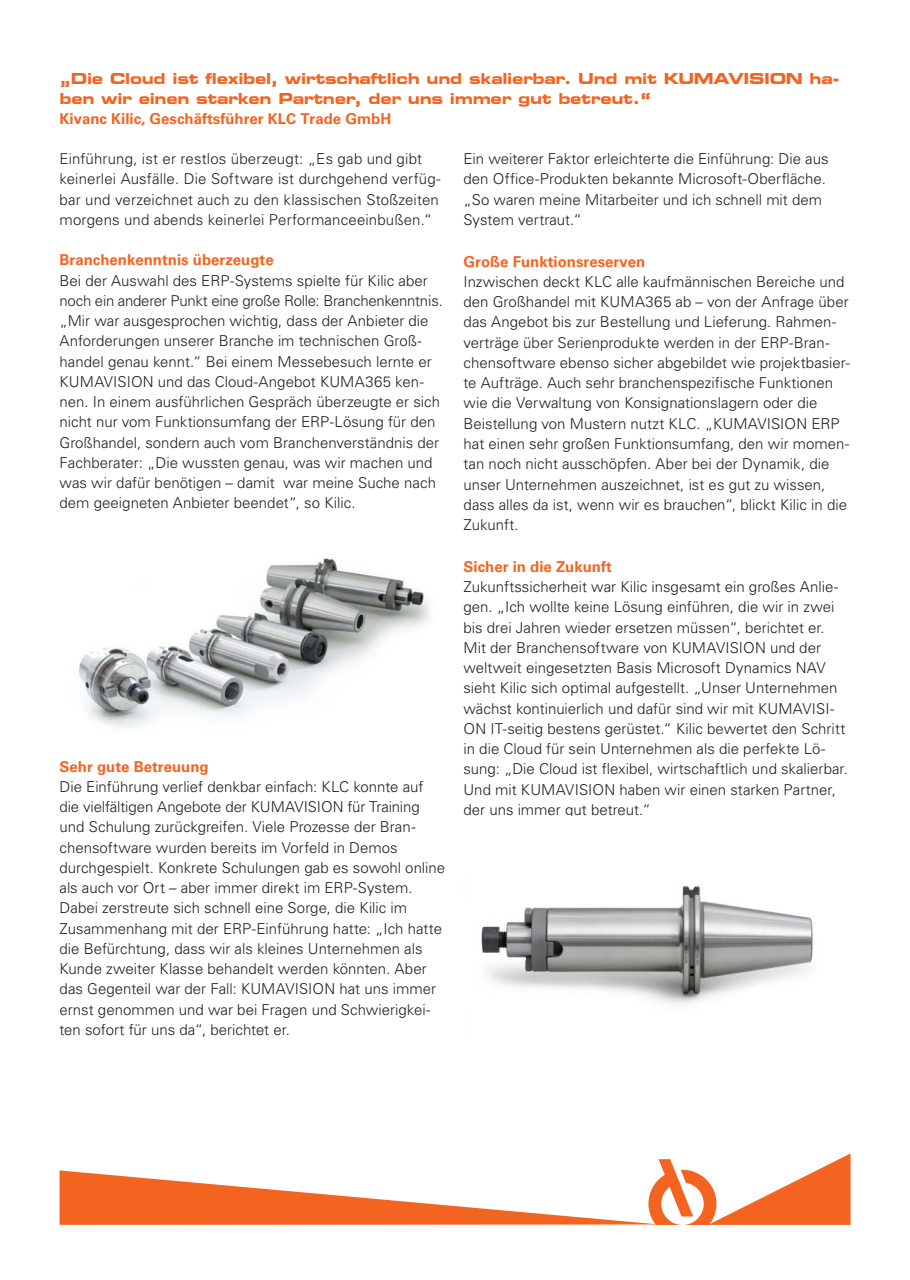
<style>
.page{position:relative;width:910px;height:1280px;background:#fff}
.page>*{position:absolute;margin:0;border:0;box-sizing:border-box;transform-origin:0 0}
.Fließtext{font:300 15px/20.2px "Univers";color:#231f20}
.Zitat{font:700 15px/20.2px "Square 721 Bd Ex BT";letter-spacing:-.02em;color:#f36421}
.Zwischenüberschrift{font:700 15px "Univers";color:#f36421}
.Zitat-2{font:700 15px "Univers";color:#f36421}
</style>
<div class="page">
<svg style="left:60px;top:1153px;width:791px;height:71px"></svg>
<img style="left:79px;top:558px;width:350px;height:170px">
<img style="left:481px;top:885px;width:332px;height:119px">
<p class="Zitat" style="left:60px;top:68px;width:782px">„Die Cloud ist flexibel, wirtschaftlich und skalierbar. Und mit KUMAVISION ha&shy;ben wir einen starken Partner, der uns immer gut betreut.“</p>
<p class="Zitat-2" style="left:60px;top:110px;width:333px">Kivanc Kilic, Geschäftsführer KLC Trade GmbH</p>
<p class="Fließtext" style="left:60px;top:149px;width:383px">Einführung, ist er restlos überzeugt: „Es gab und gibt keinerlei Ausfälle. Die Software ist durchgehend verfüg&shy;bar und verzeichnet auch zu den klassischen Stoßzeiten morgens und abends keinerlei Performanceeinbußen.“</p>
<p class="Zwischenüberschrift" style="left:60px;top:251px;width:216px">Branchenkenntnis überzeugte</p>
<p class="Fließtext" style="left:60px;top:270px;width:385px">Bei der Auswahl des ERP-Systems spielte für Kilic aber noch ein anderer Punkt eine große Rolle: Branchenkenntnis. „Mir war ausgesprochen wichtig, dass der Anbieter die Anforderungen unserer Branche im technischen Groß&shy;handel genau kennt.“ Bei einem Messebesuch lernte er KUMAVISION und das Cloud-Angebot KUMA365 ken&shy;nen. In einem ausführlichen Gespräch überzeugte er sich nicht nur vom Funktionsumfang der ERP-Lösung für den Großhandel, sondern auch vom Branchenverständnis der Fachberater: „Die wussten genau, was wir machen und was wir dafür benötigen – damit war meine Suche nach dem geeigneten Anbieter beendet“, so Kilic.</p>
<p class="Zwischenüberschrift" style="left:60px;top:758px;width:151px">Sehr gute Betreuung</p>
<p class="Fließtext" style="left:60px;top:776px;width:387px">Die Einführung verlief denkbar einfach: KLC konnte auf die vielfältigen Angebote der KUMAVISION für Training und Schulung zurückgreifen. Viele Prozesse der Bran&shy;chensoftware wurden bereits im Vorfeld in Demos durchgespielt. Konkrete Schulungen gab es sowohl online als auch vor Ort – aber immer direkt im ERP-System.<br>Dabei zerstreute sich schnell eine Sorge, die Kilic im Zusammenhang mit der ERP-Einführung hatte: „Ich hatte die Befürchtung, dass wir als kleines Unternehmen als Kunde zweiter Klasse behandelt werden könnten. Aber das Gegenteil war der Fall: KUMAVISION hat uns immer ernst genommen und war bei Fragen und Schwierigkei&shy;ten sofort für uns da“, berichtet er.</p>
<p class="Fließtext" style="left:463px;top:149px;width:367px">Ein weiterer Faktor erleichterte die Einführung: Die aus den Office-Produkten bekannte Microsoft-Oberfläche. „So waren meine Mitarbeiter und ich schnell mit dem System vertraut.“</p>
<p class="Zwischenüberschrift" style="left:463px;top:253px;width:183px">Große Funktionsreserven</p>
<p class="Fließtext" style="left:463px;top:272px;width:383px">Inzwischen deckt KLC alle kaufmännischen Bereiche und</p>
<p class="Fließtext" style="left:463px;top:292px;width:387px">den Großhandel mit KUMA365 ab – von der Anfrage über</p>
<p class="Fließtext" style="left:463px;top:312px;width:388px">das Angebot bis zur Bestellung und Lieferung. Rahmen&shy;verträge über Serienprodukte werden in der ERP-Bran&shy;chensoftware ebenso sicher abgebildet wie projektbasier&shy;te Aufträge. Auch sehr branchenspezifische Funktionen wie die Verwaltung von Konsignationslagern oder die Beistellung von Mustern nutzt KLC. „KUMAVISION ERP hat einen sehr großen Funktionsumfang, den wir momen&shy;tan noch nicht ausschöpfen. Aber bei der Dynamik, die unser Unternehmen auszeichnet, ist es gut zu wissen, dass alles da ist, wenn wir es brauchen“, blickt Kilic in die Zukunft.</p>
<p class="Zwischenüberschrift" style="left:463px;top:558px;width:150px">Sicher in die Zukunft</p>
<p class="Fließtext" style="left:463px;top:577px;width:386px">Zukunftssicherheit war Kilic insgesamt ein großes Anlie&shy;gen. „Ich wollte keine Lösung einführen, die wir in zwei bis drei Jahren wieder ersetzen müssen“, berichtet er.<br>Mit der Branchensoftware von KUMAVISION und der weltweit eingesetzten Basis Microsoft Dynamics NAV sieht Kilic sich optimal aufgestellt. „Unser Unternehmen wächst kontinuierlich und dafür sind wir mit KUMAVISI-ON IT-seitig bestens gerüstet.“ Kilic bewertet den Schritt in die Cloud für sein Unternehmen als die perfekte Lö&shy;sung: „Die Cloud ist flexibel, wirtschaftlich und skalierbar.<br>Und mit KUMAVISION haben wir einen starken Partner, der uns immer gut betreut.“</p>
</div>
